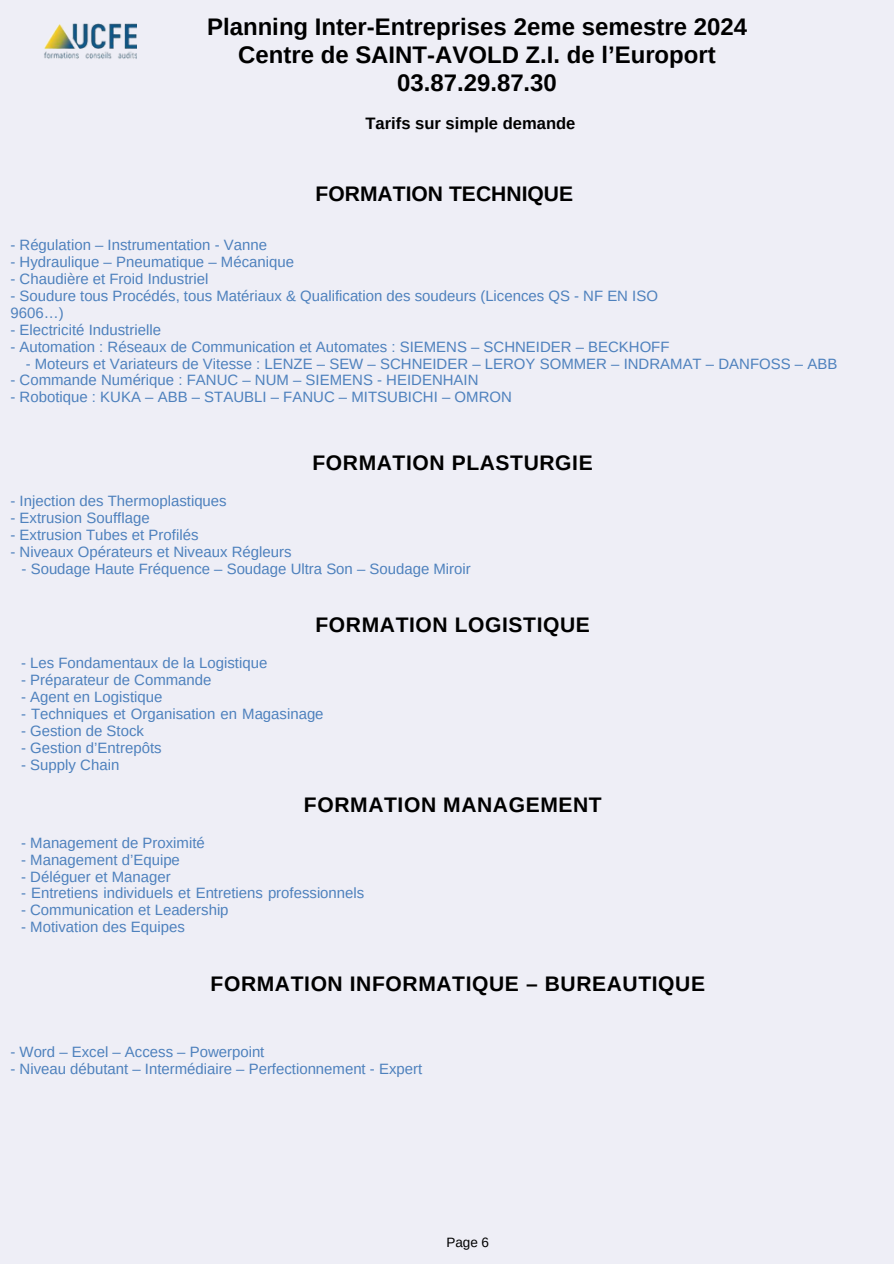
<style>
.page{position:relative;width:894px;height:1264px;background:#fff}
.page>*{position:absolute;margin:0;border:0;box-sizing:border-box;transform-origin:0 0}
.t1{font:700 24px/28.2px "Arimo";color:#000;text-align:center}
.t2{font:700 21px "Arimo";letter-spacing:.03em;color:#000}
.t3{font:700 21px "Arimo";color:#000}
.t4{font:700 16.5px "Arimo";color:#000}
.t5{font:15px/16.8px "Arimo";color:#4e81bd}
.t6{font:13.5px "Arimo";color:#000}
</style>
<div class="page">
<div style="left:0;top:0;width:893px;height:1263px;background:#eeeef6"></div>
<img style="left:44px;top:23px;width:92px;height:36px">
<p class="t1" style="left:207px;top:13px;width:541px">Planning Inter-Entreprises 2eme semestre 2024<br>Centre de SAINT-AVOLD Z.I. de l’Europort<br>03.87.29.87.30</p>
<p class="t4" style="left:365px;top:114px;width:211px">Tarifs sur simple demande</p>
<h2 class="t3" style="left:315px;top:182px;width:259px">FORMATION TECHNIQUE</h2>
<h2 class="t5" style="left:10px;top:237px;width:258px">- Régulation – Instrumentation - Vanne</h2>
<h2 class="t5" style="left:10px;top:253px;width:285px">- Hydraulique – Pneumatique – Mécanique</h2>
<h2 class="t5" style="left:10px;top:270px;width:199px">- Chaudière et Froid Industriel</h2>
<h2 class="t5" style="left:10px;top:287px;width:648px">- Soudure tous Procédés, tous Matériaux &amp; Qualification des soudeurs (Licences QS - NF EN ISO<br>9606…)</h2>
<h2 class="t5" style="left:10px;top:321px;width:152px">- Electricité Industrielle</h2>
<h2 class="t5" style="left:10px;top:338px;width:660px">- Automation : Réseaux de Communication et Automates : SIEMENS – SCHNEIDER – BECKHOFF</h2>
<h2 class="t5" style="left:26px;top:355px;width:812px">- Moteurs et Variateurs de Vitesse : LENZE – SEW – SCHNEIDER – LEROY SOMMER – INDRAMAT – DANFOSS – ABB</h2>
<h2 class="t5" style="left:10px;top:372px;width:469px">- Commande Numérique : FANUC – NUM – SIEMENS - HEIDENHAIN</h2>
<h2 class="t5" style="left:10px;top:388px;width:503px">- Robotique : KUKA – ABB – STAUBLI – FANUC – MITSUBICHI – OMRON</h2>
<h4 class="t2" style="left:312px;top:451px;width:282px">FORMATION PLASTURGIE</h4>
<h4 class="t5" style="left:10px;top:492px;width:218px">- Injection des Thermoplastiques</h4>
<h4 class="t5" style="left:10px;top:509px;width:141px">- Extrusion Soufflage</h4>
<h4 class="t5" style="left:10px;top:526px;width:189px">- Extrusion Tubes et Profilés</h4>
<h4 class="t5" style="left:10px;top:543px;width:282px">- Niveaux Opérateurs et Niveaux Régleurs</h4>
<h4 class="t5" style="left:22px;top:560px;width:450px">- Soudage Haute Fréquence – Soudage Ultra Son – Soudage Miroir</h4>
<h2 class="t2" style="left:315px;top:613px;width:276px">FORMATION LOGISTIQUE</h2>
<h1 class="t5" style="left:21px;top:654px;width:248px">- Les Fondamentaux de la Logistique</h1>
<h1 class="t5" style="left:21px;top:671px;width:192px">- Préparateur de Commande</h1>
<h1 class="t5" style="left:21px;top:688px;width:143px">- Agent en Logistique</h1>
<h1 class="t5" style="left:21px;top:705px;width:304px">- Techniques et Organisation en Magasinage</h1>
<h1 class="t5" style="left:21px;top:722px;width:124px">- Gestion de Stock</h1>
<h1 class="t5" style="left:21px;top:739px;width:142px">- Gestion d’Entrepôts</h1>
<h1 class="t5" style="left:21px;top:756px;width:100px">- Supply Chain</h1>
<h2 class="t2" style="left:304px;top:792px;width:299px">FORMATION MANAGEMENT</h2>
<h2 class="t5" style="left:21px;top:834px;width:185px">- Management de Proximité</h2>
<h2 class="t5" style="left:21px;top:851px;width:160px">- Management d’Equipe</h2>
<h2 class="t5" style="left:21px;top:868px;width:151px">- Déléguer et Manager</h2>
<h2 class="t5" style="left:21px;top:884px;width:344px">- Entretiens individuels et Entretiens professionnels</h2>
<h2 class="t5" style="left:21px;top:901px;width:209px">- Communication et Leadership</h2>
<h2 class="t5" style="left:21px;top:918px;width:165px">- Motivation des Equipes</h2>
<h4 class="t2" style="left:210px;top:972px;width:496px">FORMATION INFORMATIQUE – BUREAUTIQUE</h4>
<h2 class="t5" style="left:10px;top:1043px;width:255px">- Word – Excel – Access – Powerpoint</h2>
<h2 class="t5" style="left:10px;top:1060px;width:413px">- Niveau débutant – Intermédiaire – Perfectionnement - Expert</h2>
<h4 class="t6" style="left:446px;top:1234px;width:44px">Page 6</h4>
</div>
